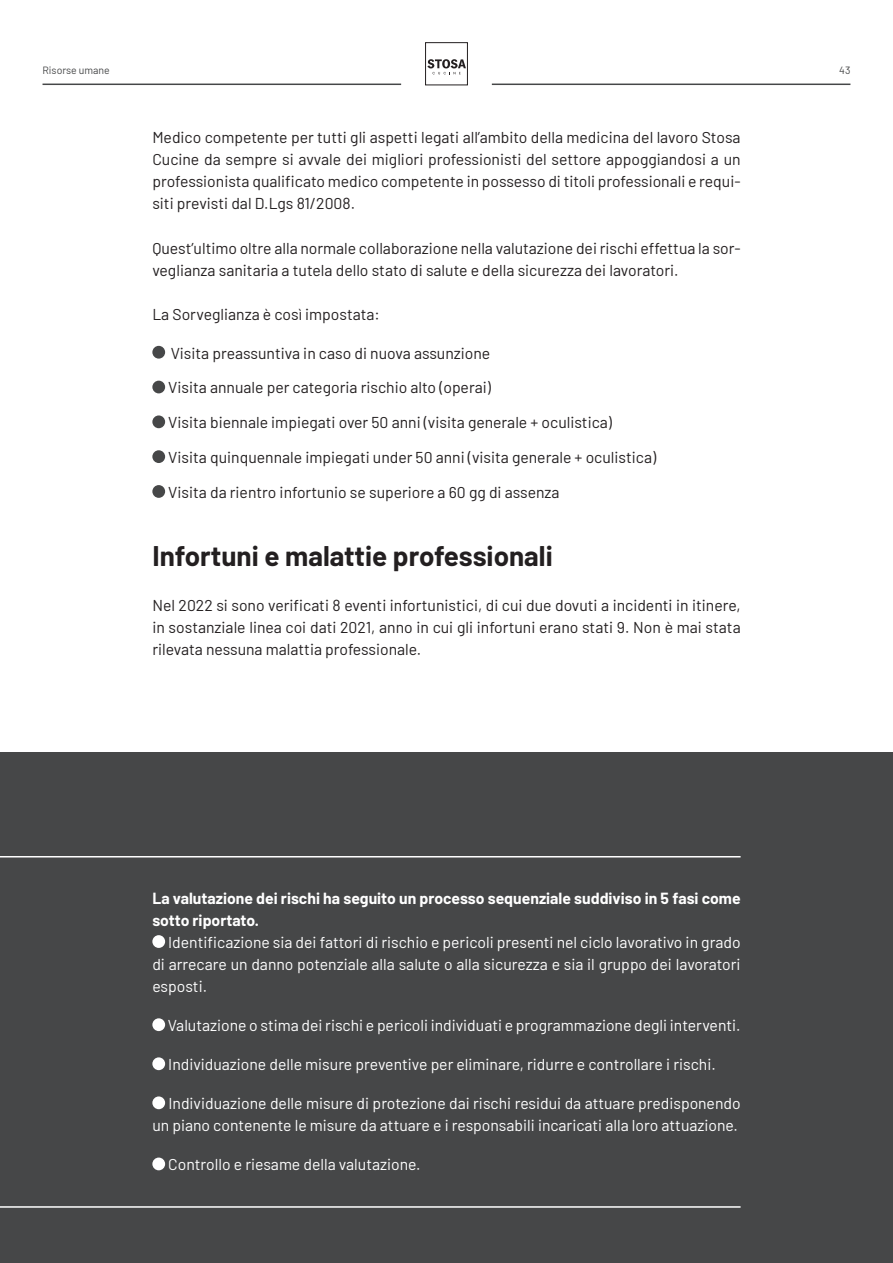
<style>
.page{position:relative;width:893px;height:1263px;background:#fff}
.page>*{position:absolute;margin:0;border:0;box-sizing:border-box;transform-origin:0 0}
.t1{font:700 27.75px "Barlow";color:#231f20}
.t2{font:15.75px/22px "Barlow";color:#231f20;text-align:justify}
.t3{font:15.75px/22px "Barlow";color:#fff;text-align:justify}
.t4{font:700 15.75px/22px "Barlow";color:#fff}
.t5{font:10.5px "Barlow";color:#464748}
</style>
<div class="page">
<hr style="left:43px;top:84px;width:358px;height:1px;background:#464748">
<hr style="left:492px;top:84px;width:358px;height:1px;background:#464748">
<svg style="left:427px;top:59px;width:39px;height:15px"></svg>
<div style="left:425px;top:42px;width:43px;height:43px;border:1px solid #231f20"></div>
<div style="left:0;top:753px;width:893px;height:510px;background:#464748"></div>
<div style="left:152px;top:346px;width:13px;height:13px;background:#464748;border-radius:50%"></div>
<div style="left:152px;top:381px;width:13px;height:12px;background:#464748;border-radius:50%"></div>
<div style="left:152px;top:415px;width:13px;height:13px;background:#464748;border-radius:50%"></div>
<div style="left:152px;top:450px;width:13px;height:13px;background:#464748;border-radius:50%"></div>
<div style="left:152px;top:485px;width:13px;height:13px;background:#464748;border-radius:50%"></div>
<div style="left:152px;top:935px;width:13px;height:13px;background:#fff;border-radius:50%"></div>
<div style="left:152px;top:1018px;width:13px;height:13px;background:#fff;border-radius:50%"></div>
<div style="left:152px;top:1057px;width:13px;height:13px;background:#fff;border-radius:50%"></div>
<div style="left:152px;top:1096px;width:13px;height:13px;background:#fff;border-radius:50%"></div>
<div style="left:152px;top:1157px;width:13px;height:13px;background:#fff;border-radius:50%"></div>
<hr style="left:0;top:1206px;width:741px;height:2px;background:#fff">
<hr style="left:0;top:856px;width:741px;height:1px;background:#fff">
<p class="t5" style="left:43px;top:63px;width:69px">Risorse umane</p>
<p class="t5" style="left:839px;top:63px;width:13px">43</p>
<p class="t2" style="left:152px;top:125px;width:590px">Medico competente per tutti gli aspetti legati all’ambito della medicina del lavoro Stosa Cucine da sempre si avvale dei migliori professionisti del settore appoggiandosi a un professionista qualificato medico competente in possesso di titoli professionali e requi&shy;siti previsti dal D.Lgs 81/2008.</p>
<p class="t2" style="left:152px;top:236px;width:590px">Quest’ultimo oltre alla normale collaborazione nella valutazione dei rischi effettua la sor&shy;veglianza sanitaria a tutela dello stato di salute e della sicurezza dei lavoratori.</p>
<p class="t2" style="left:152px;top:302px;width:229px">La Sorveglianza è così impostata:</p>
<p class="t2" style="left:171px;top:341px;width:321px">Visita preassuntiva in caso di nuova assunzione</p>
<p class="t2" style="left:168px;top:375px;width:324px">Visita annuale per categoria rischio alto (operai)</p>
<p class="t2" style="left:168px;top:410px;width:445px">Visita biennale impiegati over 50 anni (visita generale + oculistica)</p>
<p class="t2" style="left:168px;top:445px;width:489px">Visita quinquennale impiegati under 50 anni (visita generale + oculistica)</p>
<p class="t2" style="left:168px;top:480px;width:393px">Visita da rientro infortunio se superiore a 60 gg di assenza</p>
<h1 class="t1" style="left:152px;top:536px;width:402px">Infortuni e malattie professionali</h1>
<p class="t2" style="left:152px;top:593px;width:590px">Nel 2022 si sono verificati 8 eventi infortunistici, di cui due dovuti a incidenti in itinere, in sostanziale linea coi dati 2021, anno in cui gli infortuni erano stati 9. Non è mai stata rilevata nessuna malattia professionale.</p>
<p class="t4" style="left:152px;top:886px;width:590px">La valutazione dei rischi ha seguito un processo sequenziale suddiviso in 5 fasi come sotto riportato.</p>
<p class="t3" style="left:152px;top:930px;width:590px;text-indent:16px">Identificazione sia dei fattori di rischio e pericoli presenti nel ciclo lavorativo in grado di arrecare un danno potenziale alla salute o alla sicurezza e sia il gruppo dei lavoratori esposti.</p>
<p class="t3" style="left:168px;top:1013px;width:574px">Valutazione o stima dei rischi e pericoli individuati e programmazione degli interventi.</p>
<p class="t3" style="left:168px;top:1052px;width:549px">Individuazione delle misure preventive per eliminare, ridurre e controllare i rischi.</p>
<p class="t3" style="left:152px;top:1091px;width:590px;text-align:right">Individuazione delle misure di protezione dai rischi residui da attuare predisponendo un piano contenente le misure da attuare e i responsabili incaricati alla loro attuazione.</p>
<p class="t3" style="left:168px;top:1152px;width:254px">Controllo e riesame della valutazione.</p>
</div>
